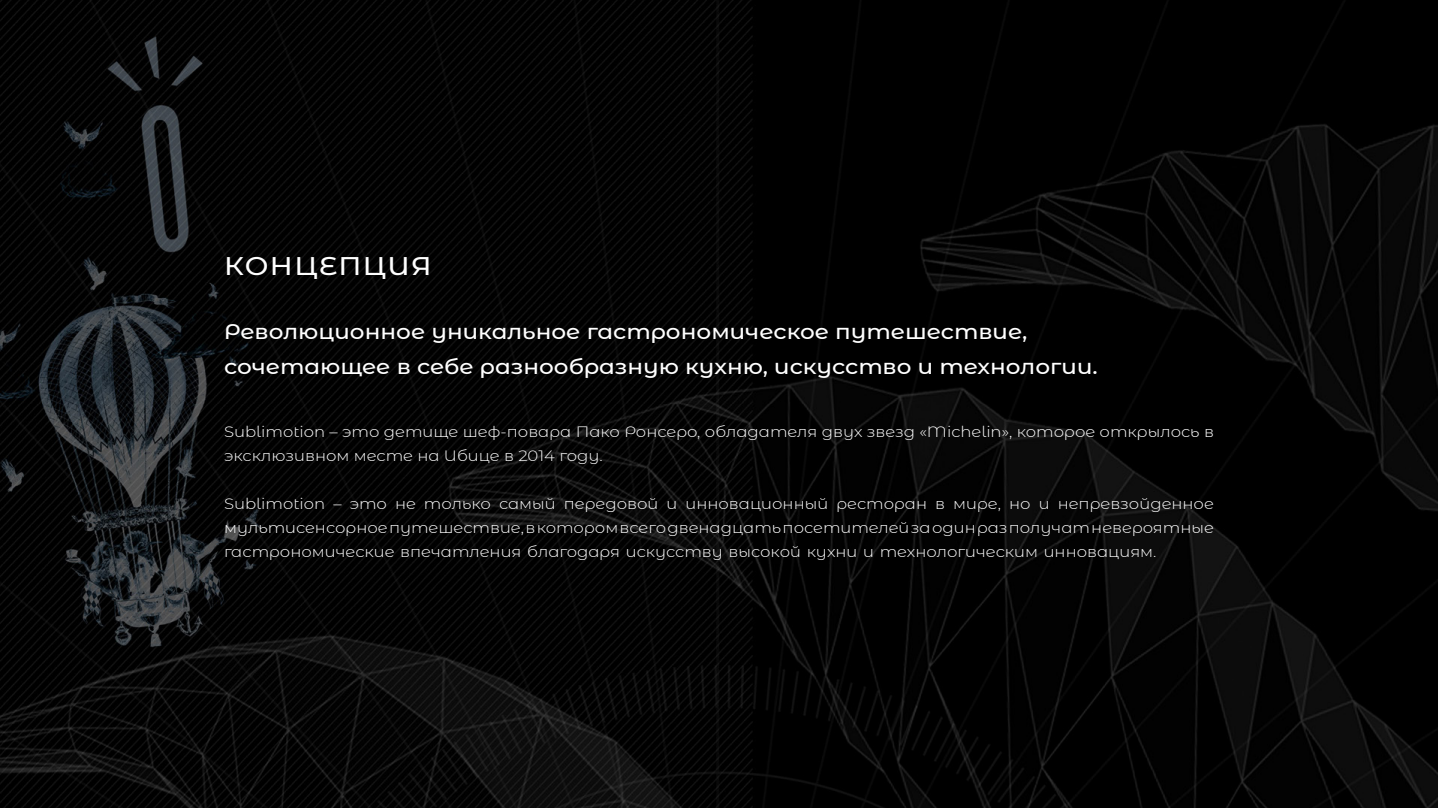
<style>
.page{position:relative;width:1438px;height:808px;background:#fff}
.page>*{position:absolute;margin:0;border:0;box-sizing:border-box;transform-origin:0 0}
.t1{font:500 25.5px "Montserrat Alternates";letter-spacing:.05em;color:#fff;scale:1.1 1}
.t2{font:500 21px/34.5px "Montserrat Alternates";color:#fff;scale:1.1 1}
.t3{font:300 15px/24px "Montserrat Alternates";color:#fff;scale:1.1 1}
</style>
<div class="page">
<img style="left:0;top:0;width:1437px;height:808px">
<h1 class="t1" style="left:224px;top:248px;width:190px">КОНЦЕПЦИЯ</h1>
<h2 class="t2" style="left:224px;top:314px;width:795px">Революционное уникальное гастрономическое путешествие, сочетающее в себе разнообразную кухню, искусство и технологии.</h2>
<p class="t3" style="left:224px;top:420px;width:901px">Sublimotion – это детище шеф-повара Пако Ронсеро, обладателя двух звезд «Michelin», которое открылось в эксклюзивном месте на Ибице в 2014 году.</p>
<p class="t3" style="left:224px;top:492px;width:901px;text-align:justify">Sublimotion – это не только самый передовой и инновационный ресторан в мире, но и непревзойденное мультисенсорное путешествие, в котором всего двенадцать посетителей за один раз получат невероятные гастрономические впечатления благодаря искусству высокой кухни и технологическим инновациям.</p>
</div>
